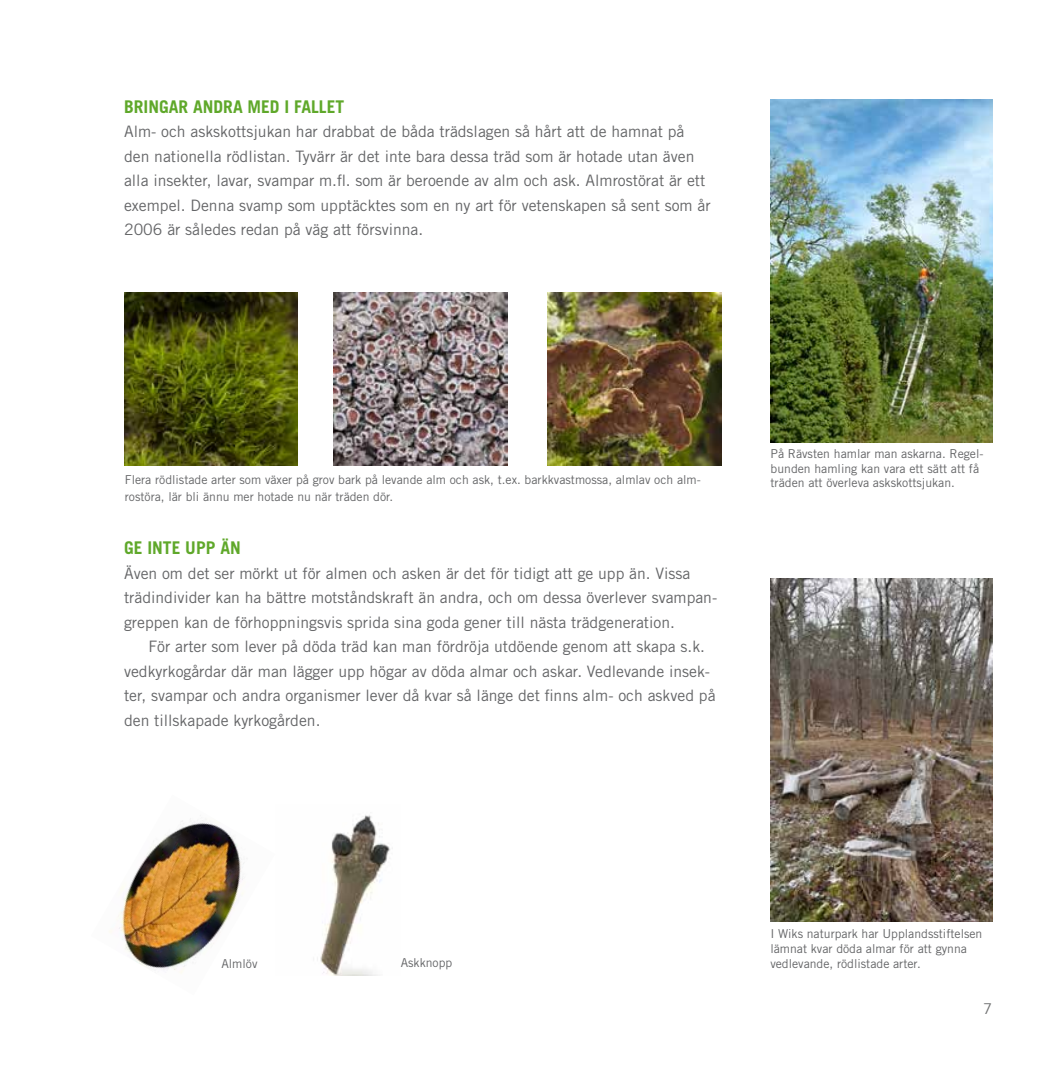
<style>
.page{position:relative;width:1042px;height:1092px;background:#fff}
.page>*{position:absolute;margin:0;border:0;box-sizing:border-box;transform-origin:0 0}
.t1{font:700 17.5px "Trade Gothic";color:#5fa82a}
.t2{font:15.75px/24.5px "Trade Gothic";color:#646567}
.t3{font:14.88px "Trade Gothic";color:#707172}
.t4{font:12.25px/14.7px "Trade Gothic";color:#646567}
</style>
<div class="page">
<img style="left:317px;top:815px;width:76px;height:160px">
<img style="left:109px;top:818px;width:135px;height:156px">
<img style="left:124px;top:292px;width:174px;height:173px">
<img style="left:334px;top:292px;width:173px;height:173px">
<img style="left:547px;top:292px;width:174px;height:173px">
<img style="left:770px;top:99px;width:222px;height:344px">
<img style="left:770px;top:578px;width:222px;height:343px">
<p class="t1" style="left:124px;top:96px;width:100px">BRINGAR ANDRA</p>
<p class="t1" style="left:248px;top:96px;width:11px">MED</p>
<p class="t1" style="left:285px;top:96px;width:52px">I FALLET</p>
<p class="t2" style="left:124px;top:119px;width:588px">Alm- och askskottsjukan har drabbat de båda trädslagen så hårt att de hamnat på den nationella rödlistan. Tyvärr är det inte bara dessa träd som är hotade utan även alla insekter, lavar, svampar m.fl. som är beroende av alm och ask. Almrostörat är ett exempel. Denna svamp som upptäcktes som en ny art för vetenskapen så sent som år 2006 är således redan på väg att försvinna.</p>
<p class="t4" style="left:125px;top:470px;width:577px;line-height:17.5px">Flera rödlistade arter som växer på grov bark på levande alm och ask, t.ex. barkkvastmossa, almlav och alm&shy;rostöra, lär bli ännu mer hotade nu när träden dör.</p>
<p class="t1" style="left:124px;top:537px;width:118px">GE INTE UPP ÄN</p>
<p class="t2" style="left:124px;top:560px;width:595px">Även om det ser mörkt ut för almen och asken är det för tidigt att ge upp än. Vissa trädindivider kan ha bättre motståndskraft än andra, och om dessa överlever svampan&shy;greppen kan de förhoppningsvis sprida sina goda gener till nästa trädgeneration.</p>
<p class="t2" style="left:124px;top:634px;width:593px;text-indent:25px">För arter som lever på döda träd kan man fördröja utdöende genom att skapa s.k. vedkyrkogårdar där man lägger upp högar av döda almar och askar. Vedlevande insek&shy;ter, svampar och andra organismer lever då kvar så länge det finns alm- och askved på den tillskapade kyrkogården.</p>
<p class="t4" style="left:770px;top:446px;width:214px">På Rävsten hamlar man askarna. Regel&shy;bunden hamling kan vara ett sätt att få träden att överleva askskottsjukan.</p>
<p class="t4" style="left:770px;top:926px;width:214px">I Wiks naturpark har Upplandsstiftelsen lämnat kvar döda almar för att gynna</p>
<p class="t4" style="left:221px;top:955px;width:38px">Almlöv</p>
<p class="t4" style="left:401px;top:955px;width:53px">Askknopp</p>
<p class="t4" style="left:770px;top:955px;width:152px">vedlevande, rödlistade arter.</p>
<p class="t3" style="left:983px;top:999px;width:11px">7</p>
</div>
